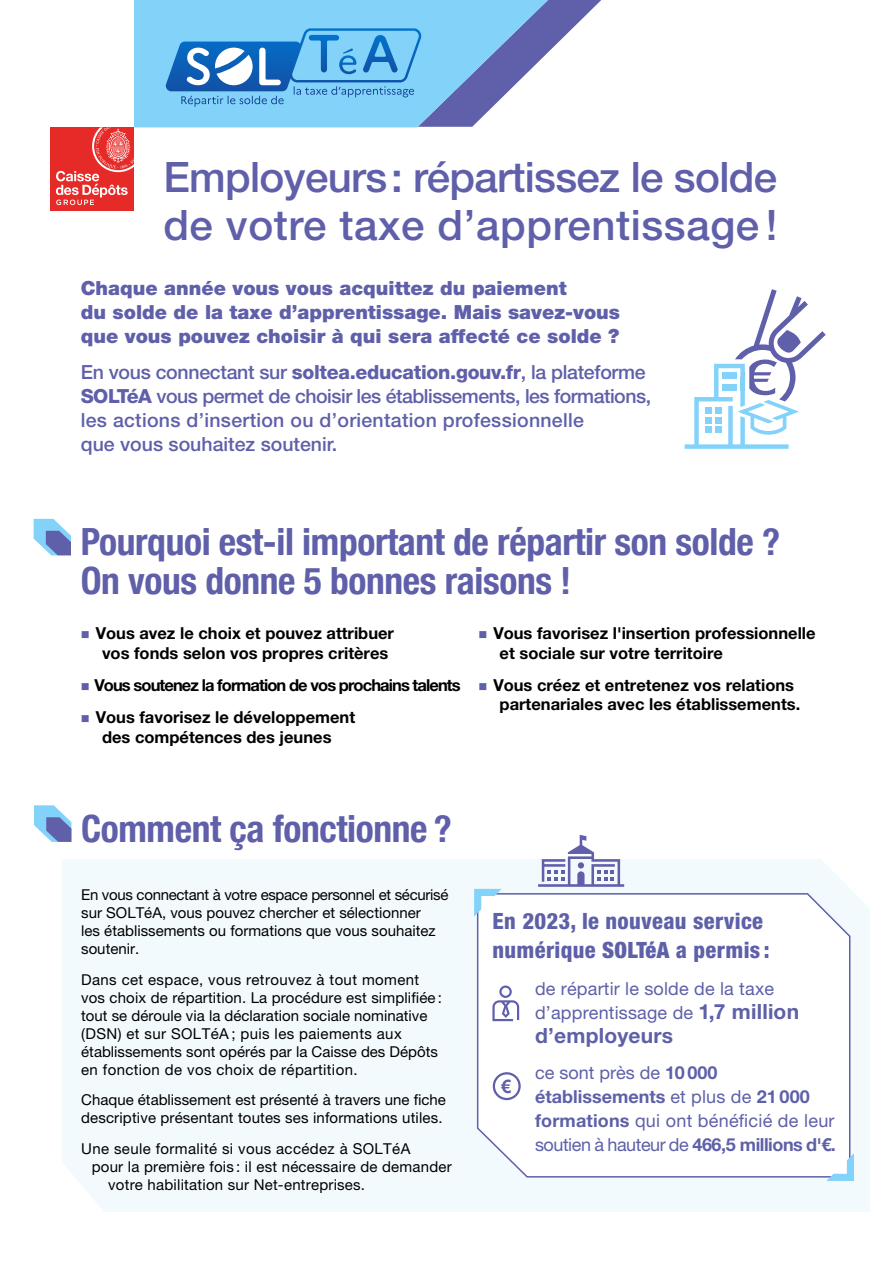
<style>
.page{position:relative;width:893px;height:1263px;background:#fff}
.page>*{position:absolute;margin:0;border:0;box-sizing:border-box;transform-origin:0 0}
.t1{font:500 42px/48px "Helvetica Neue LT Pro";letter-spacing:-.015em;color:#5f5faa}
.TITRE{font:700 condensed 37.5px/39px "Helvetica Neue";letter-spacing:-.01em;color:#5f5faa}
.Encadré{font:800 condensed 22.5px/28.5px "Helvetica Neue LT Pro";letter-spacing:.015em;color:#5e60a8}
.Encadré_sans_liste_à_puce{font:700 21px "Helvetica Neue LT Pro";letter-spacing:.01em;color:#5e60a8}
.SOUS_TITRE{font:500 19.5px/24px "Helvetica Neue LT Pro";letter-spacing:-.015em;color:#5f5faa}
.SOUS_TITRE-2{font:900 19.5px/24px "Helvetica Neue LT Pro";color:#5f5faa}
.t2{font:700 18.3px "Arial";color:#5e5fa8}
.Encadré_sans_liste_à_puce-2{font:18px/24px "Helvetica Neue LT Pro";letter-spacing:.01em;color:#5e60a8}
.t3{font:700 16.5px/19.5px "Helvetica Neue LT Pro";color:#000;text-align:center}
.t4{font:700 16.5px "Helvetica Neue LT Pro";letter-spacing:-.055em;color:#000}
.Texte{font:15px/18px "Helvetica Neue LT Pro";letter-spacing:.01em;color:#000}
.s1{font-weight:800}
.s2{font-weight:900}
.s3{font-weight:700;font-size:21px}
.s4{font-weight:700}
</style>
<div class="page">
<div style="left:62px;top:859px;width:808px;height:353px;background:#f3fafe"></div>
<svg style="left:538px;top:835px;width:86px;height:52px"></svg>
<svg style="left:476px;top:892px;width:375px;height:286px"></svg>
<svg style="left:474px;top:889px;width:28px;height:27px"></svg>
<svg style="left:826px;top:1153px;width:28px;height:28px"></svg>
<svg style="left:492px;top:985px;width:27px;height:36px"></svg>
<div style="left:493px;top:1072px;width:28px;height:28px;border:2px solid #5f5faa;border-radius:50%"></div>
<svg style="left:34px;top:519px;width:37px;height:36px"></svg>
<svg style="left:34px;top:805px;width:37px;height:37px"></svg>
<svg style="left:685px;top:289px;width:141px;height:160px"></svg>
<div style="left:705px;top:427px;width:7px;height:6px;background:#82d2fa"></div>
<div style="left:722px;top:373px;width:15px;height:6px;background:#82d2fa"></div>
<div style="left:722px;top:384px;width:15px;height:6px;background:#82d2fa"></div>
<div style="left:740px;top:378px;width:5px;height:13px;background:#82d2fa"></div>
<div style="left:134px;top:0;width:31px;height:127px;background:#82d2fa"></div>
<svg style="left:165px;top:0;width:436px;height:127px"></svg>
<div style="left:50px;top:127px;width:84px;height:84px;background:#e62a27"></div>
<svg style="left:56px;top:127px;width:79px;height:78px"></svg>
<h1 class="t1" style="left:163px;top:152px;width:615px">Employeurs: répartissez le solde de votre taxe d’apprentissage !</h1>
<p class="SOUS_TITRE-2" style="left:81px;top:276px;width:541px">Chaque année vous vous acquittez du paiement<br>du solde de la taxe d’apprentissage. Mais savez-vous que vous pouvez choisir à qui sera affecté ce solde ?</p>
<p class="SOUS_TITRE" style="left:81px;top:360px;width:572px">En vous connectant sur <span class="s1">soltea.education.gouv.fr</span>, la plateforme <span class="s1">SOLTéA</span> vous permet de choisir les établissements, les formations, les actions d’insertion ou d’orientation professionnelle<br>que vous souhaitez soutenir.</p>
<p class="TITRE" style="left:81px;top:520px;width:701px">Pourquoi est-il important de répartir son solde ?<br>On vous donne 5 bonnes raisons !</p>
<p class="t3" style="left:96px;top:623px;width:300px">Vous avez le choix et pouvez attribuer vos fonds selon vos propres critères</p>
<p class="t4" style="left:94px;top:675px;width:368px">Vous soutenez la formation de vos prochains talents</p>
<p class="t3" style="left:102px;top:707px;width:255px;text-align:left;text-indent:-6px">Vous favorisez le développement des compétences des jeunes</p>
<p class="TITRE" style="left:81px;top:806px;width:372px">Comment ça fonctionne ?</p>
<p class="Texte" style="left:81px;top:885px;width:369px">En vous connectant à votre espace personnel et sécurisé sur SOLTéA, vous pouvez chercher et sélectionner<br>les établissements ou formations que vous souhaitez soutenir.</p>
<p class="Texte" style="left:81px;top:970px;width:362px">Dans cet espace, vous retrouvez à tout moment vos choix de répartition. La procédure est simplifiée : tout se déroule via la déclaration sociale nominative (DSN) et sur SOLTéA ; puis les paiements aux établissements sont opérés par la Caisse des Dépôts en fonction de vos choix de répartition.</p>
<p class="Texte" style="left:81px;top:1091px;width:366px">Chaque établissement est présenté à travers une fiche descriptive présentant toutes ses informations utiles.</p>
<p class="Texte" style="left:81px;top:1139px;width:331px">Une seule formalité si vous accédez à SOLTéA</p>
<p class="Texte" style="left:92px;top:1157px;width:362px">pour la première fois : il est nécessaire de demander</p>
<p class="Texte" style="left:108px;top:1175px;width:258px">votre habilitation sur Net-entreprises.</p>
<p class="t3" style="left:500px;top:623px;width:317px;text-align:left;text-indent:-6px">Vous favorisez l'insertion professionnelle et sociale sur votre territoire</p>
<p class="t3" style="left:493px;top:675px;width:308px">Vous créez et entretenez vos relations partenariales avec les établissements.</p>
<p class="Encadré" style="left:493px;top:907px;width:279px">En 2023, le nouveau service numérique <span class="s2">SOLTéA</span> a permis :</p>
<p class="Encadré_sans_liste_à_puce-2" style="left:535px;top:976px;width:266px">de répartir le solde de la taxe d’apprentissage de <span class="s3">1,7 million</span></p>
<p class="Encadré_sans_liste_à_puce" style="left:535px;top:1022px;width:139px">d’employeurs</p>
<p class="Encadré_sans_liste_à_puce-2" style="left:535px;top:1061px;width:302px">ce sont près de <span class="s4">10 000 établissements</span> et plus de <span class="s4">21 000 formations</span> qui ont bénéficié de leur soutien à hauteur de <span class="s4">466,5 millions d'€.</span></p>
<p class="t2" style="left:501px;top:1074px;width:12px">€</p>
</div>
